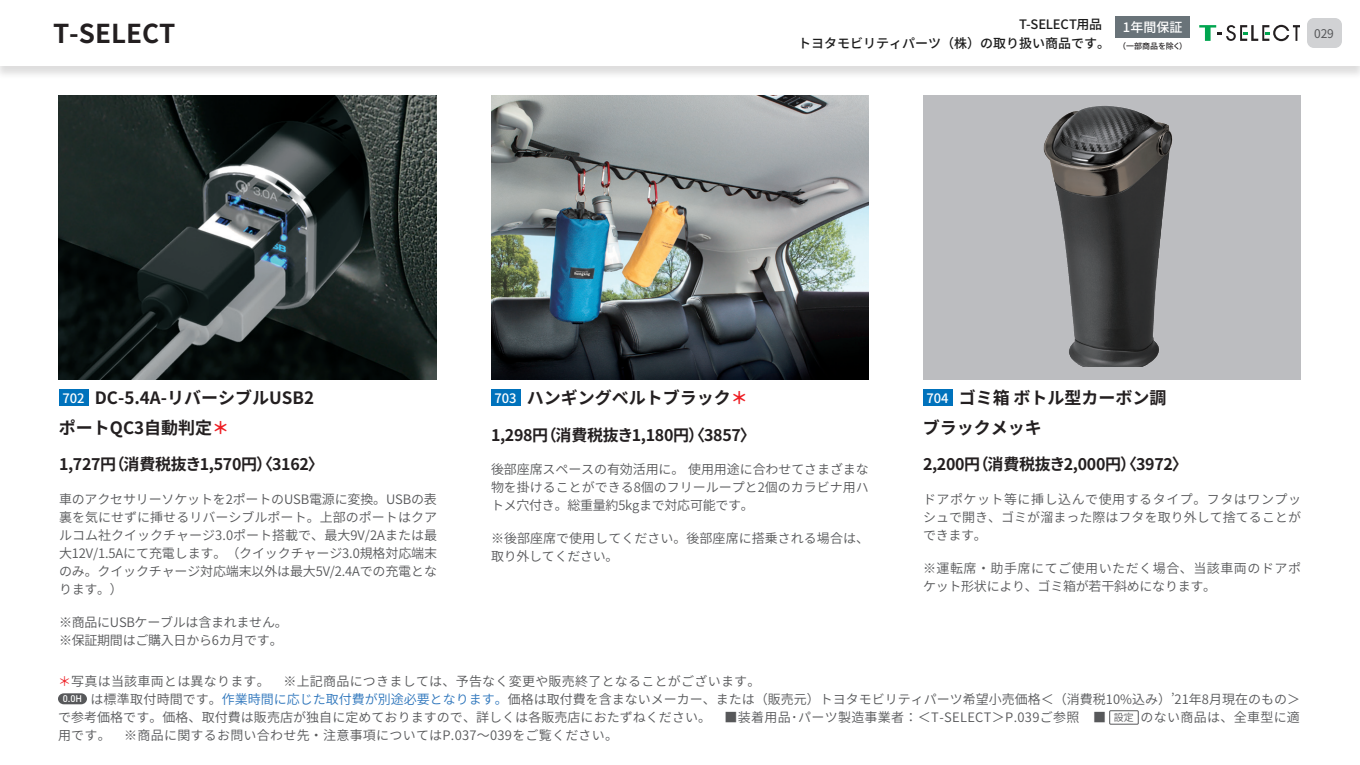
<style>
.page{position:relative;width:1360px;height:765px;background:#fff}
.page>*{position:absolute;margin:0;border:0;box-sizing:border-box;transform-origin:0 0}
.t1{font:700 26px "Noto Sans CJ Kjp";color:#231f20}
.t2{font:700 17px/30px "Noto Sans CJ Kjp";color:#231f20}
.t3{font:700 16px "Noto Sans CJ Kjp";letter-spacing:-.02em;color:#231f20}
.t4{font:600 13px/18px "Noto Sans CJ Kjp";letter-spacing:.005em;color:#57585a;text-align:justify}
.t5{font:600 13px/18px "Noto Sans CJ Kjp";letter-spacing:.04em;color:#57585a}
.t6{font:600 13px/18px "Noto Sans CJ Kjp";letter-spacing:-.02em;color:#57585a}
.t7{font:500 13px/19px "Noto Sans CJ Kjp";color:#1c1c1c}
.t8{font:500 13px "Noto Sans CJ Kjp";color:#fff}
.t9{font:12px "Noto Sans CJ Kjp";color:#57585a}
.t10{font:500 8px "Noto Sans CJ Kjp";letter-spacing:.005em;color:#231f20}
.s1{font-weight:500;font-size:13px;color:#fff}
.s2{color:#ee1d23}
.s3{font-family:"DIN";font-weight:500;font-size:9.6px;color:#fff}
.s4{color:#2e76bc}
.s5{font-size:10px}
</style>
<div class="page">
<div style="left:923px;top:95px;width:378px;height:284px;background:#bcbdc0"></div>
<img style="left:1043px;top:106px;width:130px;height:260px">
<img style="left:59px;top:95px;width:378px;height:284px">
<img style="left:491px;top:95px;width:378px;height:284px">
<div style="left:0;top:0;width:1360px;height:80px;background:#231f20;opacity:.15"></div>
<div style="left:0;top:0;width:1360px;height:66px;background:#fff"></div>
<div style="left:1307px;top:18px;width:35px;height:30px;background:#d1d2d4;border-radius:7px"></div>
<div style="left:59px;top:389px;width:29px;height:17px;background:#0072bc"></div>
<div style="left:491px;top:389px;width:29px;height:17px;background:#0072bc"></div>
<div style="left:923px;top:389px;width:29px;height:17px;background:#0072bc"></div>
<svg style="left:1199px;top:25px;width:101px;height:16px"></svg>
<div style="left:1115px;top:16px;width:75px;height:22px;background:#697379"></div>
<svg style="left:58px;top:693px;width:29px;height:11px"></svg>
<div style="left:1109px;top:710px;width:30px;height:14px;border:1px solid #57585a"></div>
<p class="t7" style="left:798px;top:15px;width:313px;text-indent:221px">T-SELECT用品トヨタモビリティパーツ（株）の取り扱い商品です。</p>
<p class="t8" style="left:1123px;top:20px;width:61px">1年間保証</p>
<h1 class="t1" style="left:53px;top:19px;width:124px">T-SELECT</h1>
<p class="t9" style="left:1314px;top:26px;width:21px">029</p>
<p class="t10" style="left:1118px;top:41px;width:70px">（一部商品を除く）</p>
<h2 class="t2" style="left:59px;top:383px;width:257px"><span class="s1">702</span> DC-5.4A-リバーシブルUSB2ポートQC3自動判定<span class="s2">＊</span></h2>
<h2 class="t2" style="left:494px;top:383px;width:255px"><span class="s1">703</span> ハンギングベルトブラック<span class="s2">＊</span></h2>
<h2 class="t2" style="left:923px;top:383px;width:245px"><span class="s1">704</span> ゴミ箱 ボトル型カーボン調ブラックメッキ</h2>
<p class="t3" style="left:59px;top:455px;width:266px">1,727円（消費税抜き1,570円）〈3162〉</p>
<p class="t3" style="left:491px;top:426px;width:266px">1,298円（消費税抜き1,180円）〈3857〉</p>
<p class="t3" style="left:923px;top:455px;width:266px">2,200円（消費税抜き2,000円）〈3972〉</p>
<p class="t4" style="left:491px;top:461px;width:379px">後部座席スペースの有効活用に。 使用用途に合わせてさまざまな物を掛けることができる8個のフリーループと2個のカラビナ用ハトメ穴付き。総重量約5kgまで対応可能です。</p>
<p class="t4" style="left:59px;top:490px;width:380px">車のアクセサリーソケットを2ポートのUSB電源に変換。USBの表裏を気にせずに挿せるリバーシブルポート。上部のポートはクアルコム社クイックチャージ3.0ポート搭載で、最大9V/2Aまたは最大12V/1.5Aにて充電します。（クイックチャージ3.0規格対応端末のみ。クイックチャージ対応端末以外は最大5V/2.4Aでの充電となります。）</p>
<p class="t4" style="left:923px;top:490px;width:380px">ドアポケット等に挿し込んで使用するタイプ。フタはワンプッシュで開き、ゴミが溜まった際はフタを取り外して捨てることができます。</p>
<p class="t4" style="left:491px;top:530px;width:380px">※後部座席で使用してください。後部座席に搭乗される場合は、取り外してください。</p>
<p class="t5" style="left:923px;top:559px;width:380px">※運転席・助手席にてご使用いただく場合、当該車両のドアポケット形状により、ゴミ箱が若干斜めになります。</p>
<p class="t6" style="left:59px;top:613px;width:243px">※商品にUSBケーブルは含まれません。　※保証期間はご購入日から6カ月です。</p>
<p class="t4" style="left:58px;top:672px;width:704px"><span class="s2">＊</span>写真は当該車両とは異なります。　※上記商品につきましては、予告なく変更や販売終了となることがございます。</p>
<p class="t4" style="left:63px;top:690px;width:1239px"><span class="s3">0.0H</span> は標準取付時間です。<span class="s4">作業時間に応じた取付費が別途必要となります。</span>価格は取付費を含まないメーカー、または（販売元）トヨタモビリティパーツ希望小売価格＜（消費税10%込み）’21年8月現在のもの＞</p>
<p class="t4" style="left:58px;top:709px;width:1243px">で参考価格です。価格、取付費は販売店が独自に定めておりますので、詳しくは各販売店におたずねください。　■装着用品･パーツ製造事業者：＜T-SELECT＞P.039ご参照　■ <span class="s5">設定</span> のない商品は、全車型に適</p>
<p class="t4" style="left:58px;top:726px;width:562px">用です。　※商品に関するお問い合わせ先・注意事項についてはP.037～039をご覧ください。</p>
</div>
